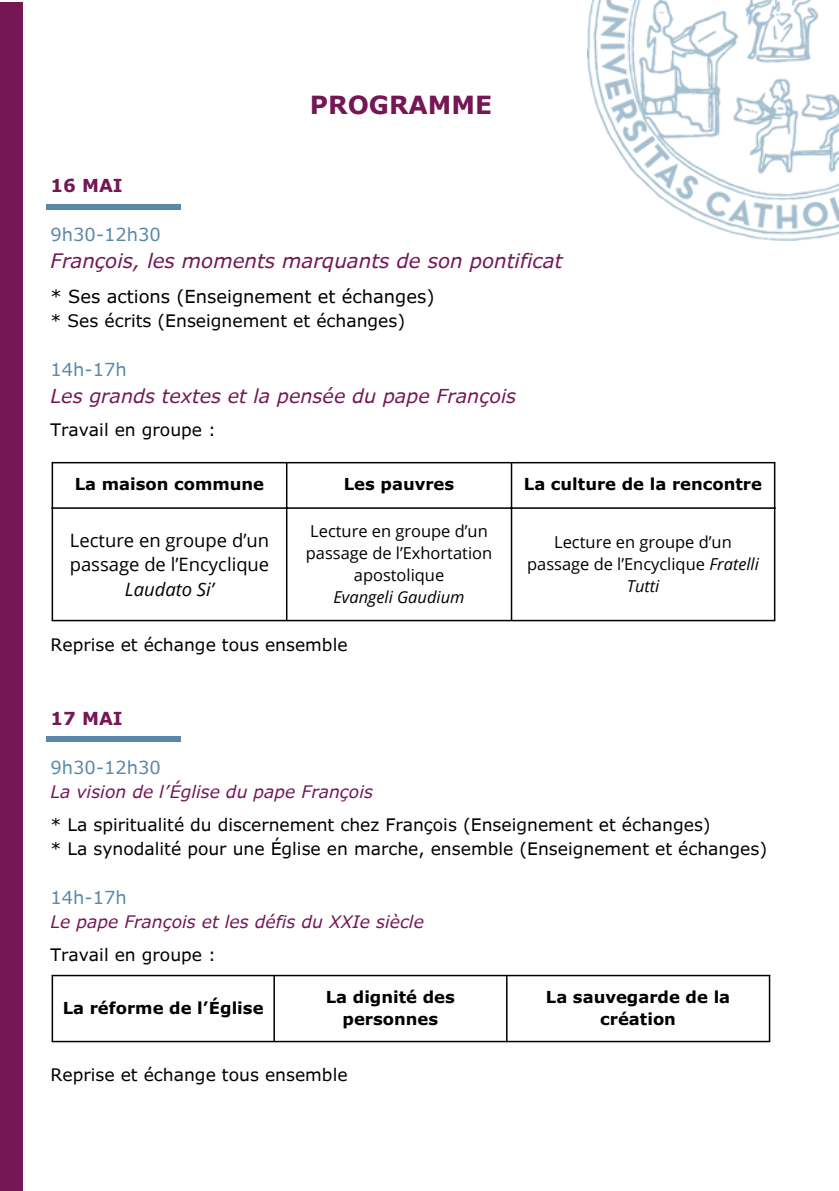
<style>
.page{position:relative;width:839px;height:1191px;background:#fff}
.page>*{position:absolute;margin:0;border:0;box-sizing:border-box;transform-origin:0 0}
.t1{font:700 25px "Verdana Pro";color:#751755}
.t2{font:italic 19.8px "Verdana Pro";color:#751755}
.t3{font:italic 19.2px "Verdana Pro";color:#751755}
.t4{font:18.4px/24.6px "Open Sans";color:#000;text-align:center}
.t5{font:17.8px "Verdana Pro";color:#000}
.t6{font:17.8px "Verdana Pro";color:#5a89a8}
.t7{font:700 17.8px "Verdana Pro";color:#751755}
.t8{font:17.2px "Verdana Pro";color:#000}
.t9{font:italic 17.2px "Verdana Pro";color:#751755}
.t10{font:700 16.4px/22px "Verdana Pro";color:#000;text-align:center}
.t11{font:16.4px/22px "Open Sans";color:#000;text-align:center}
.t12{font:italic 16.4px "Open Sans";color:#000}
.s1{font-style:italic}
</style>
<div class="page">
<img style="left:587px;top:0;width:251px;height:241px">
<div style="left:46px;top:205px;width:135px;height:5px;background:#5a89a8"></div>
<div style="left:46px;top:736px;width:135px;height:5px;background:#5a89a8"></div>
<div style="left:0;top:2px;width:22px;height:1189px;background:#751755"></div>
<hr style="left:52px;top:463px;width:1px;height:157px;background:#000">
<hr style="left:286px;top:463px;width:1px;height:157px;background:#000">
<hr style="left:510px;top:463px;width:2px;height:157px;background:#000">
<hr style="left:773px;top:463px;width:2px;height:157px;background:#000">
<hr style="left:52px;top:462px;width:723px;height:1px;background:#000">
<hr style="left:52px;top:507px;width:723px;height:2px;background:#000">
<hr style="left:52px;top:620px;width:723px;height:1px;background:#000">
<hr style="left:52px;top:976px;width:1px;height:65px;background:#000">
<hr style="left:273px;top:976px;width:2px;height:65px;background:#000">
<hr style="left:506px;top:976px;width:1px;height:65px;background:#000">
<hr style="left:768px;top:976px;width:2px;height:65px;background:#000">
<hr style="left:52px;top:975px;width:718px;height:1px;background:#000">
<hr style="left:52px;top:1041px;width:718px;height:1px;background:#000">
<p class="t1" style="left:310px;top:89px;width:184px">PROGRAMME</p>
<p class="t7" style="left:51px;top:174px;width:74px">16 MAI</p>
<h3 class="t6" style="left:51px;top:223px;width:112px">9h30-12h30</h3>
<h3 class="t2" style="left:51px;top:248px;width:513px">François, les moments marquants de son pontificat</h3>
<h2 class="t5" style="left:51px;top:286px;width:385px">* Ses actions (Enseignement et échanges)</h2>
<p class="t8" style="left:51px;top:310px;width:356px">* Ses écrits (Enseignement et échanges)</p>
<p class="t6" style="left:51px;top:358px;width:78px">14h-17h</p>
<p class="t3" style="left:51px;top:383px;width:467px">Les grands textes et la pensée du pape François</p>
<h2 class="t8" style="left:51px;top:419px;width:167px">Travail en groupe :</h2>
<p class="t10" style="left:75px;top:473px;width:191px">La maison commune</p>
<p class="t10" style="left:344px;top:473px;width:112px">Les pauvres</p>
<p class="t10" style="left:524px;top:473px;width:240px">La culture de la rencontre</p>
<p class="t4" style="left:70px;top:527px;width:201px">Lecture en groupe d’un passage de l’Encyclique<br><span class="s1">Laudato Si’</span></p>
<p class="t11" style="left:306px;top:520px;width:188px">Lecture en groupe d’un passage de l’Exhortation apostolique</p>
<p class="t11" style="left:527px;top:531px;width:233px">Lecture en groupe d’un passage de l’Encyclique <span class="s1">Fratelli<br>Tutti</span></p>
<p class="t12" style="left:333px;top:585px;width:132px">Evangeli Gaudium</p>
<p class="t8" style="left:51px;top:634px;width:298px">Reprise et échange tous ensemble</p>
<p class="t7" style="left:51px;top:707px;width:74px">17 MAI</p>
<h3 class="t6" style="left:51px;top:756px;width:112px">9h30-12h30</h3>
<p class="t9" style="left:51px;top:780px;width:324px">La vision de l’Église du pape François</p>
<p class="t8" style="left:51px;top:814px;width:661px">* La spiritualité du discernement chez François (Enseignement et échanges)</p>
<p class="t8" style="left:51px;top:838px;width:718px">* La synodalité pour une Église en marche, ensemble (Enseignement et échanges)</p>
<p class="t6" style="left:51px;top:886px;width:78px">14h-17h</p>
<p class="t9" style="left:51px;top:911px;width:375px">Le pape François et les défis du XXIe siècle</p>
<p class="t8" style="left:51px;top:944px;width:167px">Travail en groupe :</p>
<p class="t10" style="left:63px;top:997px;width:202px">La réforme de l’Église</p>
<p class="t10" style="left:326px;top:986px;width:131px">La dignité des personnes</p>
<p class="t10" style="left:546px;top:986px;width:186px">La sauvegarde de la création</p>
<p class="t8" style="left:51px;top:1064px;width:298px">Reprise et échange tous ensemble</p>
</div>
